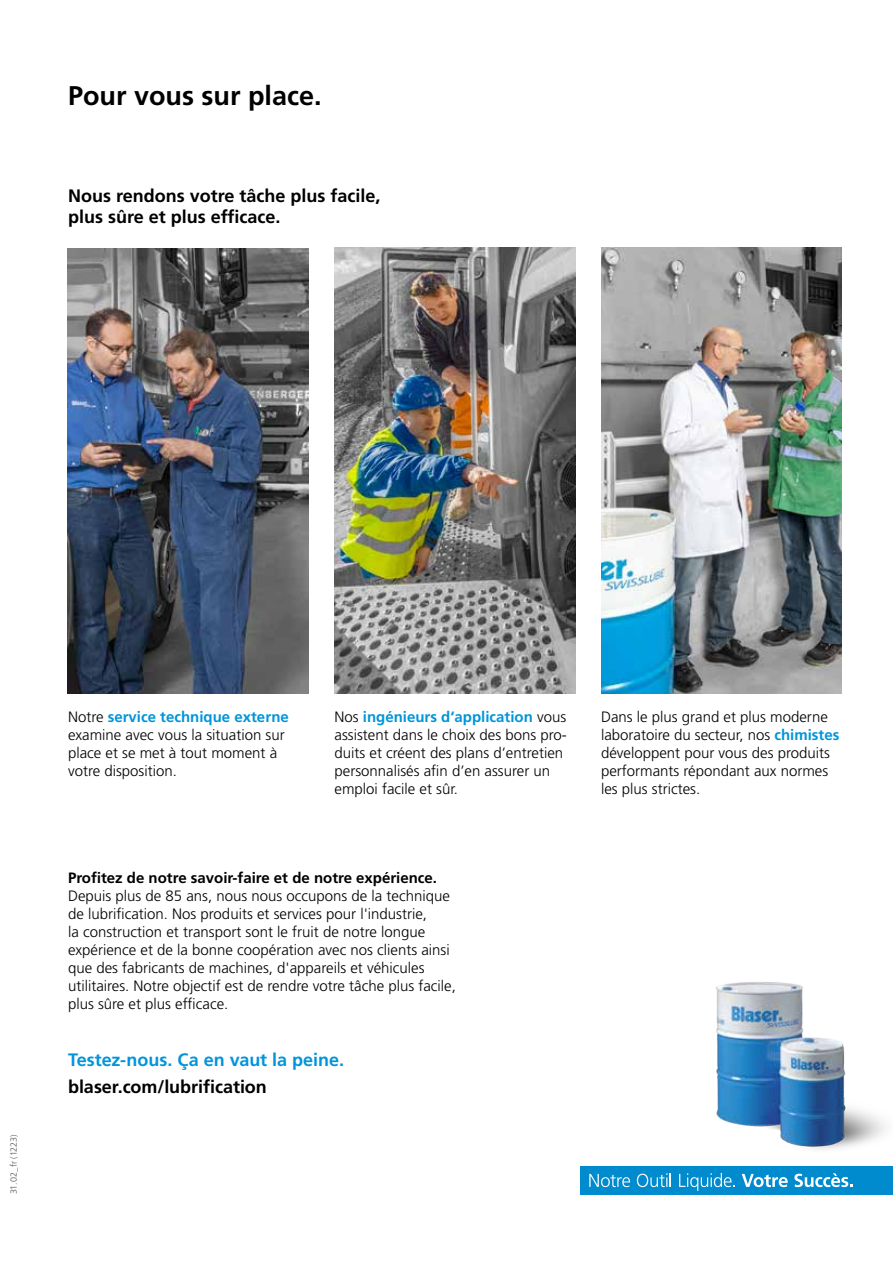
<style>
.page{position:relative;width:893px;height:1263px;background:#fff}
.page>*{position:absolute;margin:0;border:0;box-sizing:border-box;transform-origin:0 0}
.t1{font:700 27px "Frutiger LT Std";color:#000}
.t2{font:700 18px/21px "Frutiger LT Std";color:#000}
.t3{font:700 18px "Frutiger LT Std";letter-spacing:-.005em;color:#0095da}
.t4{font:300 15px/18px "Frutiger LT Std";color:#000}
.t5{font:700 15px "Frutiger LT Std";color:#000}
.t6{font:300 9px "Frutiger LT Std";letter-spacing:.01em;color:#58595b}
.s1{font-weight:700;color:#0095da}
</style>
<div class="page">
<img style="left:716px;top:982px;width:170px;height:167px">
<div style="left:581px;top:1166px;width:312px;height:29px;background:#008bce"></div>
<svg style="left:589px;top:1174px;width:41px;height:13px"></svg>
<svg style="left:637px;top:1173px;width:34px;height:14px"></svg>
<svg style="left:679px;top:1173px;width:56px;height:18px"></svg>
<svg style="left:742px;top:1174px;width:46px;height:13px"></svg>
<svg style="left:794px;top:1173px;width:59px;height:14px"></svg>
<img style="left:68px;top:248px;width:241px;height:445px">
<img style="left:601px;top:248px;width:241px;height:445px">
<img style="left:334px;top:248px;width:241px;height:445px">
<h1 class="t1" style="left:68px;top:80px;width:255px">Pour vous sur place.</h1>
<p class="t2" style="left:68px;top:185px;width:314px">Nous rendons votre tâche plus facile, plus sûre et plus efficace.</p>
<p class="t6" style="left:9px;top:1194px;width:62px;rotate:-90deg">31.02_fr (1223)</p>
<p class="t4" style="left:68px;top:708px;width:222px">Notre <span class="s1">service technique externe </span>examine avec vous la situation sur place et se met à tout moment à votre disposition.</p>
<p class="t4" style="left:334px;top:708px;width:234px">Nos <span class="s1">ingénieurs d‘application</span> vous assistent dans le choix des bons pro&shy;duits et créent des plans d’entretien personnalisés afin d’en assurer un emploi facile et sûr.</p>
<p class="t4" style="left:601px;top:708px;width:240px">Dans le plus grand et plus moderne laboratoire du secteur, nos <span class="s1">chimistes </span>développent pour vous des produits performants répondant aux normes les plus strictes.</p>
<p class="t5" style="left:68px;top:869px;width:371px">Profitez de notre savoir-faire et de notre expérience.</p>
<p class="t4" style="left:68px;top:887px;width:389px">Depuis plus de 85 ans, nous nous occupons de la technique de lubrification. Nos produits et services pour l'industrie,<br>la construction et transport sont le fruit de notre longue expérience et de la bonne coopération avec nos clients ainsi que des fabricants de machines, d'appareils et véhicules utilitaires. Notre objectif est de rendre votre tâche plus facile, plus sûre et plus efficace.</p>
<p class="t3" style="left:68px;top:1049px;width:277px">Testez-nous. Ça en vaut la peine.</p>
<p class="t2" style="left:68px;top:1076px;width:200px">blaser.com/lubrification</p>
</div>
